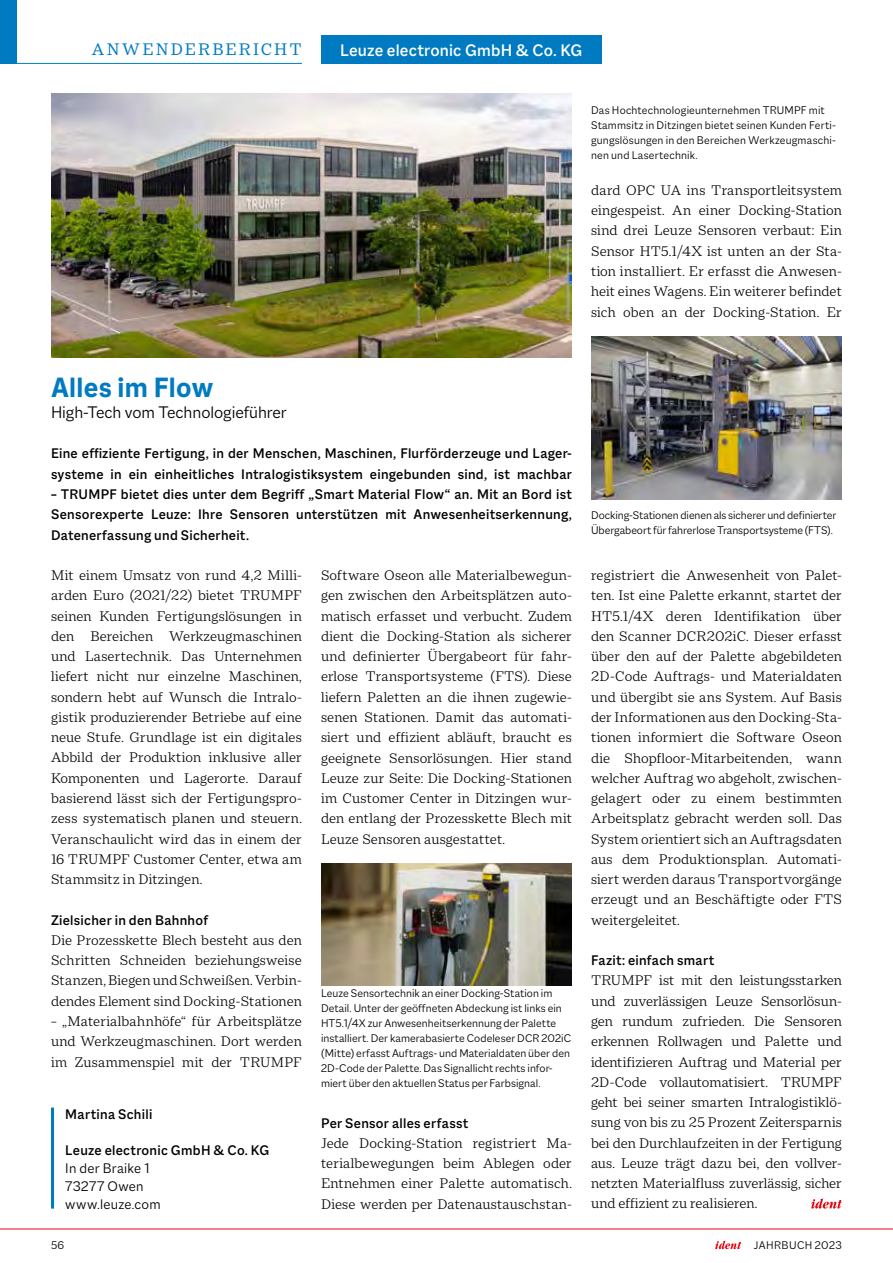
<style>
.page{position:relative;width:893px;height:1263px;background:#fff}
.page>*{position:absolute;margin:0;border:0;box-sizing:border-box;transform-origin:0 0}
.t1{font:700 30px "Macklin Sans";letter-spacing:.01em;color:#007bc2}
.t2{font:300 18px "Macklin Sans";color:#000}
.t3{font:500 18px "Macklin Sans";letter-spacing:.01em;color:#fff}
.t4{font:18px "Macklin Text";letter-spacing:.115em;color:#007bc2}
.t5{font:300 15px/20.2px "Macklin Text";color:#000;text-align:justify}
.t6{font:500 15px/20.2px "Macklin Sans";letter-spacing:.02em;color:#000}
.t7{font:300 15px/18px "Macklin Sans";letter-spacing:.02em;color:#000}
.t8{font:300 12px/15px "Macklin Sans";letter-spacing:.005em;color:#000}
.t9{font:300 12px "Macklin Sans";letter-spacing:.035em;color:#000}
</style>
<div class="page">
<hr style="left:0;top:63px;width:302px;height:1px;background:#007bc2">
<div style="left:0;top:0;width:17px;height:64px;background:#007bc2"></div>
<svg style="left:811px;top:1198px;width:31px;height:10px"></svg>
<div style="left:321px;top:35px;width:281px;height:29px;background:#007bc2"></div>
<img style="left:51px;top:94px;width:521px;height:263px">
<hr style="left:51px;top:1107px;width:3px;height:101px;background:#007bc2">
<img style="left:321px;top:864px;width:251px;height:121px">
<img style="left:591px;top:337px;width:251px;height:162px">
<hr style="left:0;top:1228px;width:893px;height:1px;background:#e30613">
<svg style="left:715px;top:1240px;width:26px;height:9px"></svg>
<p class="t4" style="left:92px;top:39px;width:212px">ANWENDERBERICHT</p>
<p class="t3" style="left:340px;top:40px;width:244px">Leuze electronic GmbH &amp; Co. KG</p>
<p class="t8" style="left:591px;top:102px;width:246px">Das Hochtechnologieunternehmen TRUMPF mit Stammsitz in Ditzingen bietet seinen Kunden Ferti&shy;gungslösungen in den Bereichen Werkzeugmaschi&shy;nen und Lasertechnik.</p>
<p class="t5" style="left:591px;top:180px;width:252px">dard OPC UA ins Transportleitsystem eingespeist. An einer Docking-Station sind drei Leuze Sensoren verbaut: Ein Sensor HT5.1/4X ist unten an der Sta&shy;tion installiert. Er erfasst die Anwesen&shy;heit eines Wagens. Ein weiterer befindet sich oben an der Docking-Station. Er</p>
<h1 class="t1" style="left:51px;top:370px;width:164px">Alles im Flow</h1>
<p class="t2" style="left:51px;top:402px;width:237px">High-Tech vom Technologieführer</p>
<p class="t6" style="left:51px;top:443px;width:522px">Eine effiziente Fertigung, in der Menschen, Maschinen, Flurförderzeuge und Lager&shy;systeme in ein einheitliches Intralogistiksystem eingebunden sind, ist machbar</p>
<p class="t6" style="left:51px;top:484px;width:522px;text-align:justify">– TRUMPF bietet dies unter dem Begriff „Smart Material Flow“ an. Mit an Bord ist Sensorexperte Leuze: Ihre Sensoren unterstützen mit Anwesenheitserkennung, Datenerfassung und Sicherheit.</p>
<p class="t5" style="left:51px;top:565px;width:252px">Mit einem Umsatz von rund 4,2 Milli&shy;arden Euro (2021/22) bietet TRUMPF seinen Kunden Fertigungslösungen in den Bereichen Werkzeugmaschinen und Lasertechnik. Das Unternehmen liefert nicht nur einzelne Maschinen, sondern hebt auf Wunsch die Intralo&shy;gistik produzierender Betriebe auf eine neue Stufe. Grundlage ist ein digitales Abbild der Produktion inklusive aller Komponenten und Lagerorte. Darauf basierend lässt sich der Fertigungspro&shy;zess systematisch planen und steuern.<br>Veranschaulicht wird das in einem der 16 TRUMPF Customer Center, etwa am Stammsitz in Ditzingen.</p>
<p class="t6" style="left:51px;top:909px;width:158px">Zielsicher in den Bahnhof</p>
<p class="t5" style="left:51px;top:930px;width:252px">Die Prozesskette Blech besteht aus den Schritten Schneiden beziehungsweise Stanzen, Biegen und Schweißen. Verbin&shy;dendes Element sind Docking-Stationen</p>
<p class="t5" style="left:51px;top:1011px;width:252px">– „Materialbahnhöfe“ für Arbeitsplätze und Werkzeugmaschinen. Dort werden im Zusammenspiel mit der TRUMPF</p>
<p class="t6" style="left:65px;top:1103px;width:89px">Martina Schili</p>
<p class="t6" style="left:65px;top:1139px;width:206px">Leuze electronic GmbH &amp; Co. KG</p>
<p class="t7" style="left:65px;top:1158px;width:97px">In der Braike 1<br>73277 Owen www.leuze.com</p>
<p class="t5" style="left:321px;top:565px;width:252px">Software Oseon alle Materialbewegun&shy;gen zwischen den Arbeitsplätzen auto&shy;matisch erfasset und verbucht. Zudem dient die Docking-Station als sicherer und definierter Übergabeort für fahr&shy;erlose Transportsysteme (FTS). Diese liefern Paletten an die ihnen zugewie&shy;senen Stationen. Damit das automati&shy;siert und effizient abläuft, braucht es geeignete Sensorlösungen. Hier stand Leuze zur Seite: Die Docking-Stationen im Customer Center in Ditzingen wur&shy;den entlang der Prozesskette Blech mit Leuze Sensoren ausgestattet.</p>
<p class="t8" style="left:321px;top:985px;width:252px">Leuze Sensortechnik an einer Docking-Station im Detail. Unter der geöffneten Abdeckung ist links ein HT5.1/4X zur Anwesenheitserkennung der Palette installiert. Der kamerabasierte Codeleser DCR 202iC (Mitte) erfasst Auftrags- und Materialdaten über den 2D-Code der Palette. Das Signallicht rechts infor&shy;miert über den aktuellen Status per Farbsignal.</p>
<p class="t6" style="left:321px;top:1112px;width:149px">Per Sensor alles erfasst</p>
<p class="t5" style="left:321px;top:1133px;width:252px">Jede Docking-Station registriert Ma&shy;terialbewegungen beim Ablegen oder Entnehmen einer Palette automatisch.<br>Diese werden per Datenaustauschstan-</p>
<p class="t8" style="left:591px;top:508px;width:247px">Docking-Stationen dienen als sicherer und definierter<br>Übergabeort für fahrerlose Transportsysteme (FTS).</p>
<p class="t5" style="left:591px;top:565px;width:252px">registriert die Anwesenheit von Palet&shy;ten. Ist eine Palette erkannt, startet der HT5.1/4X deren Identifikation über den Scanner DCR202iC. Dieser erfasst über den auf der Palette abgebildeten 2D-Code Auftrags- und Materialdaten und übergibt sie ans System. Auf Basis der Informationen aus den Docking-Sta&shy;tionen informiert die Software Oseon die Shopfloor-Mitarbeitenden, wann welcher Auftrag wo abgeholt, zwischen&shy;gelagert oder zu einem bestimmten Arbeitsplatz gebracht werden soll. Das System orientiert sich an Auftragsdaten aus dem Produktionsplan. Automati&shy;siert werden daraus Transportvorgänge erzeugt und an Beschäftigte oder FTS weitergeleitet.</p>
<p class="t6" style="left:591px;top:950px;width:125px">Fazit: einfach smart</p>
<p class="t5" style="left:591px;top:970px;width:252px">TRUMPF ist mit den leistungsstarken und zuverlässigen Leuze Sensorlösun&shy;gen rundum zufrieden. Die Sensoren erkennen Rollwagen und Palette und identifizieren Auftrag und Material per 2D-Code vollautomatisiert. TRUMPF geht bei seiner smarten Intralogistiklö&shy;sung von bis zu 25 Prozent Zeitersparnis bei den Durchlaufzeiten in der Fertigung aus. Leuze trägt dazu bei, den vollver&shy;netzten Materialfluss zuverlässig, sicher und effizient zu realisieren.</p>
<p class="t8" style="left:51px;top:1238px;width:15px">56</p>
<p class="t9" style="left:754px;top:1238px;width:89px">JAHRBUCH 2023</p>
</div>
